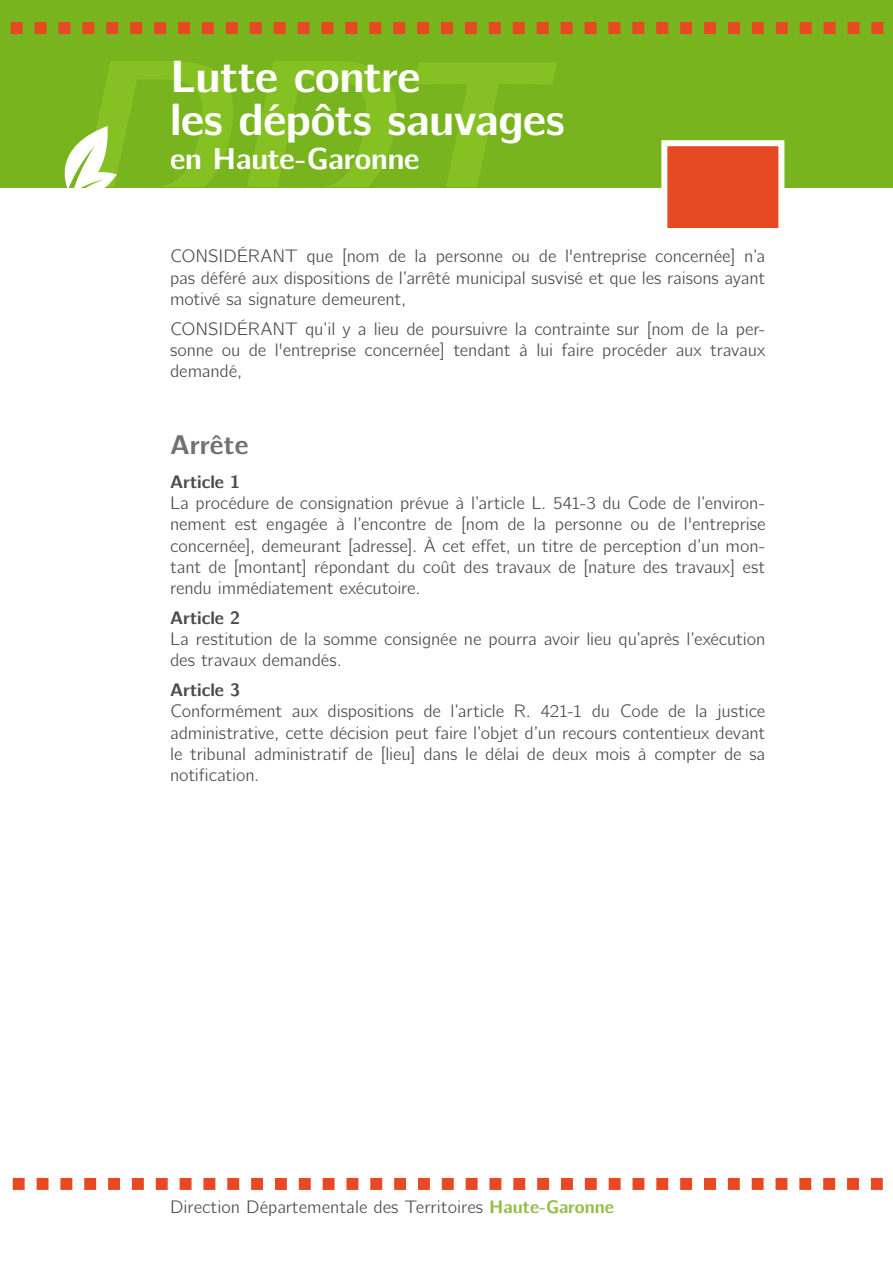
<style>
.page{position:relative;width:893px;height:1263px;background:#fff}
.page>*{position:absolute;margin:0;border:0;box-sizing:border-box;transform-origin:0 0}
.t1{font:700 45px/42.5px "CMU Bright";letter-spacing:-.01em;color:#fff}
.t2{font:700 30px "CMU Bright";color:#fff}
.t3{font:700 27px "CMU Bright";color:#707173}
.t4{font:18px/21.3px "CMU Bright";letter-spacing:-.01em;color:#4c4c4e;text-align:justify}
.t5{font:700 18px "CMU Bright";color:#4c4c4e}
.s1{font-weight:700;color:#91bf49}
</style>
<div class="page">
<div style="left:0;top:0;width:893px;height:187px;background:#77b41e"></div>
<svg style="left:11px;top:22px;width:872px;height:12px"></svg>
<svg style="left:13px;top:1178px;width:870px;height:12px"></svg>
<svg style="left:52px;top:138px;width:65px;height:50px"></svg>
<div style="left:661px;top:140px;width:123px;height:94px;background:#e74a23;border:6px solid #fff"></div>
<svg style="left:84px;top:61px;width:473px;height:126px"></svg>
<h1 class="t1" style="left:170px;top:54px;width:396px">Lutte contre<br>les dépôts sauvages</h1>
<h2 class="t2" style="left:170px;top:133px;width:251px">en Haute-Garonne</h2>
<p class="t4" style="left:170px;top:244px;width:597px">CONSIDÉRANT que [nom de la personne ou de l'entreprise concernée] n’a pas déféré aux dispositions de l’arrêté municipal susvisé et que les raisons ayant motivé sa signature demeurent,</p>
<p class="t4" style="left:170px;top:316px;width:597px">CONSIDÉRANT qu’il y a lieu de poursuivre la contrainte sur [nom de la per&shy;sonne ou de l'entreprise concernée] tendant à lui faire procéder aux travaux demandé,</p>
<h3 class="t3" style="left:170px;top:422px;width:80px">Arrête</h3>
<p class="t5" style="left:170px;top:466px;width:72px">Article 1</p>
<p class="t4" style="left:170px;top:490px;width:597px">La procédure de consignation prévue à l’article L. 541-3 du Code de l’environ&shy;nement est engagée à l’encontre de [nom de la personne ou de l'entreprise concernée], demeurant [adresse]. À cet effet, un titre de perception d’un mon&shy;tant de [montant] répondant du coût des travaux de [nature des travaux] est rendu immédiatement exécutoire.</p>
<p class="t5" style="left:170px;top:602px;width:72px">Article 2</p>
<p class="t4" style="left:170px;top:626px;width:597px">La restitution de la somme consignée ne pourra avoir lieu qu’après l’exécution des travaux demandés.</p>
<p class="t5" style="left:170px;top:675px;width:72px">Article 3</p>
<p class="t4" style="left:170px;top:699px;width:597px">Conformément aux dispositions de l’article R. 421-1 du Code de la justice administrative, cette décision peut faire l’objet d’un recours contentieux devant le tribunal administratif de [lieu] dans le délai de deux mois à compter de sa notification.</p>
<p class="t4" style="left:170px;top:1194px;width:445px">Direction Départementale des Territoires <span class="s1">Haute-Garonne</span></p>
</div>
